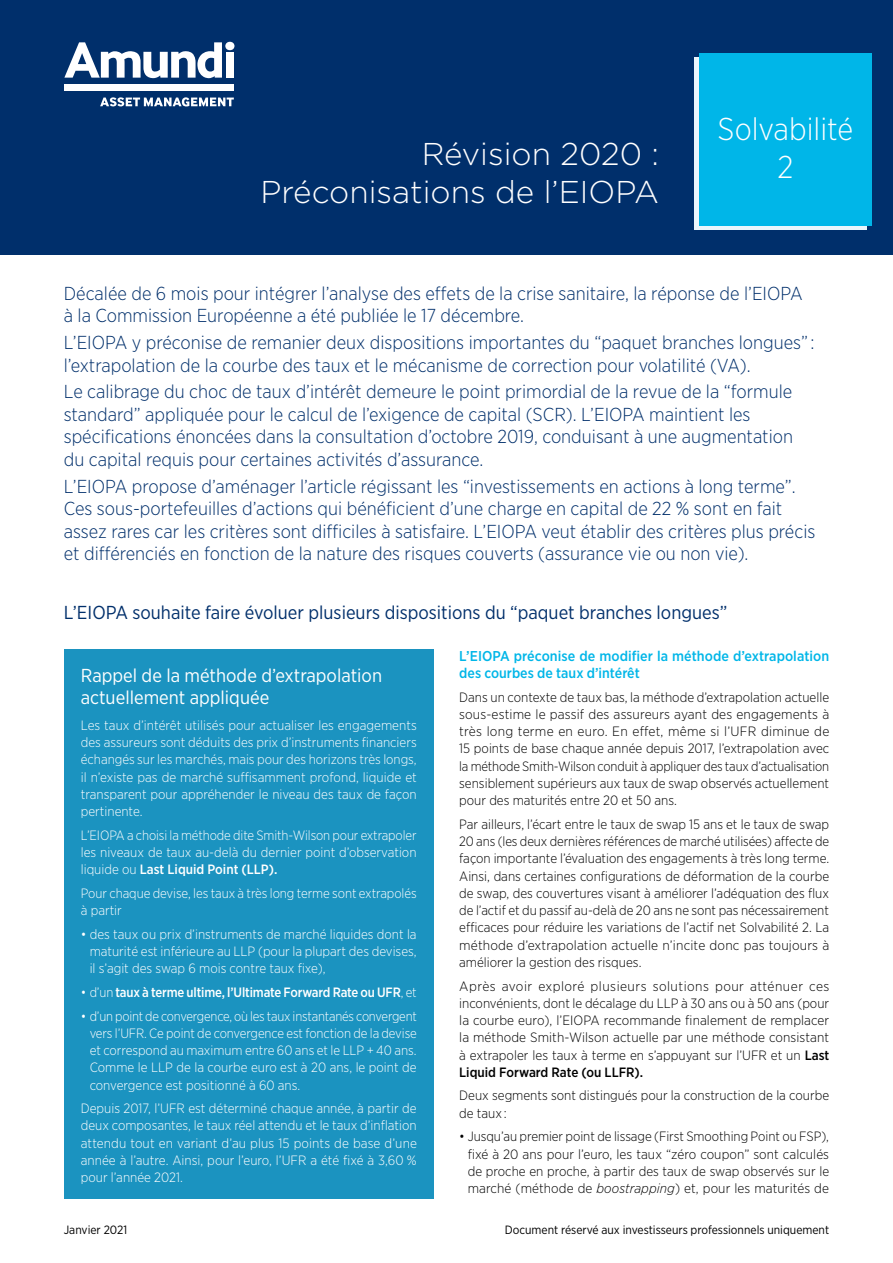
<style>
.page{position:relative;width:893px;height:1263px;background:#fff}
.page>*{position:absolute;margin:0;border:0;box-sizing:border-box;transform-origin:0 0}
.t1{font:300 31.5px/37.8px "Gotham";color:#fff;text-align:right}
.t2{font:300 31.5px/37.8px "Gotham Narrow";color:#fff;text-align:center}
.t3{font:300 18.75px/22.5px "Gotham Narrow";color:#002f6b}
.t4{font:18.75px "Gotham Narrow";color:#002f6b}
.t5{font:18.75px/22.5px "Gotham Narrow";color:#fff}
.t6{font:500 14.25px/17.1px "Gotham Narrow";letter-spacing:.005em;color:#00b6e8}
.t7{font:300 13.5px/17.2px "Gotham Narrow";color:#000;text-align:justify}
.t8{font:300 13.5px/17.2px "Gotham Narrow";color:#fff;text-align:justify}
.t9{font:500 13.5px "Gotham Narrow";letter-spacing:-.01em;color:#fff}
.t10{font:12px "Gotham Narrow";color:#000}
.s1{font-weight:500}
.s2{font-weight:300}
.s3{font-style:italic}
</style>
<div class="page">
<div style="left:0;top:0;width:893px;height:255px;background:#002f6b"></div>
<svg style="left:64px;top:42px;width:158px;height:36px"></svg>
<div style="left:225px;top:42px;width:9px;height:8px;background:#fff;border-radius:50%"></div>
<div style="left:226px;top:52px;width:8px;height:26px;background:#fff"></div>
<div style="left:65px;top:84px;width:169px;height:7px;background:#fff"></div>
<svg style="left:100px;top:97px;width:134px;height:10px"></svg>
<div style="left:694px;top:57px;width:173px;height:173px;background:#ebf6fc"></div>
<div style="left:699px;top:53px;width:173px;height:173px;background:#00b6e8"></div>
<div style="left:64px;top:650px;width:370px;height:549px;background:#1b93c0"></div>
<h1 class="t1" style="left:260px;top:134px;width:400px">Révision 2020 :<br>Préconisations de l’EIOPA</h1>
<h1 class="t2" style="left:718px;top:109px;width:137px">Solvabilité<br>2</h1>
<h2 class="t3" style="left:64px;top:282px;width:740px">Décalée de 6 mois pour intégrer l’analyse des effets de la crise sanitaire, la réponse de l’EIOPA à la Commission Européenne a été publiée le 17 décembre.</h2>
<h2 class="t3" style="left:64px;top:331px;width:752px">L’EIOPA y préconise de remanier deux dispositions importantes du “paquet branches longues” : l’extrapolation de la courbe des taux et le mécanisme de correction pour volatilité (VA).</h2>
<p class="t3" style="left:64px;top:380px;width:731px">Le calibrage du choc de taux d’intérêt demeure le point primordial de la revue de la “formule standard” appliquée pour le calcul de l’exigence de capital (SCR). L’EIOPA maintient les spécifications énoncées dans la consultation d’octobre 2019, conduisant à une augmentation du capital requis pour certaines activités d’assurance.</p>
<p class="t3" style="left:64px;top:474px;width:753px">L’EIOPA propose d’aménager l’article régissant les “investissements en actions à long terme”.<br>Ces sous-portefeuilles d’actions qui bénéficient d’une charge en capital de 22 % sont en fait assez rares car les critères sont difficiles à satisfaire. L’EIOPA veut établir des critères plus précis et différenciés en fonction de la nature des risques couverts (assurance vie ou non vie).</p>
<h2 class="t4" style="left:64px;top:600px;width:665px">L’EIOPA souhaite faire évoluer plusieurs dispositions du “paquet branches longues”</h2>
<h2 class="t5" style="left:81px;top:663px;width:303px">Rappel de la méthode d’extrapolation actuellement appliquée</h2>
<p class="t8" style="left:81px;top:716px;width:338px">Les taux d’intérêt utilisés pour actualiser les engagements des assureurs sont déduits des prix d’instruments financiers échangés sur les marchés, mais pour des horizons très longs, il n’existe pas de marché suffisamment profond, liquide et transparent pour appréhender le niveau des taux de façon pertinente.</p>
<p class="t8" style="left:81px;top:826px;width:337px">L’EIOPA a choisi la méthode dite Smith-Wilson pour extrapoler les niveaux de taux au-delà du dernier point d’observation liquide ou <span class="s1">Last Liquid Point (LLP).</span></p>
<p class="t8" style="left:81px;top:884px;width:337px">Pour chaque devise, les taux à très long terme sont extrapolés à partir</p>
<p class="t8" style="left:90px;top:925px;width:328px;text-indent:-9px">• des taux ou prix d’instruments de marché liquides dont la maturité est inférieure au LLP (pour la plupart des devises, il s’agit des swap 6 mois contre taux fixe),</p>
<p class="t9" style="left:81px;top:983px;width:337px"><span class="s2">• d’un</span> taux à terme ultime, l’Ultimate Forward Rate ou UFR<span class="s2">, et</span></p>
<p class="t8" style="left:90px;top:1007px;width:329px;text-indent:-9px">• d’un point de convergence, où les taux instantanés convergent vers l’UFR. Ce point de convergence est fonction de la devise et correspond au maximum entre 60 ans et le LLP + 40 ans.<br>Comme le LLP de la courbe euro est à 20 ans, le point de convergence est positionné à 60 ans.</p>
<p class="t8" style="left:81px;top:1099px;width:338px">Depuis 2017, l’UFR est déterminé chaque année, à partir de deux composantes, le taux réel attendu et le taux d’inflation attendu tout en variant d’au plus 15 points de base d’une année à l’autre. Ainsi, pour l’euro, l’UFR a été fixé à 3,60 % pour l’année 2021.</p>
<p class="t10" style="left:64px;top:1223px;width:65px">Janvier 2021</p>
<p class="t6" style="left:459px;top:647px;width:372px">L’EIOPA préconise de modifier la méthode d’extrapolation des courbes de taux d’intérêt</p>
<p class="t7" style="left:459px;top:688px;width:372px">Dans un contexte de taux bas, la méthode d’extrapolation actuelle sous-estime le passif des assureurs ayant des engagements à très long terme en euro. En effet, même si l’UFR diminue de 15 points de base chaque année depuis 2017, l’extrapolation avec la méthode Smith-Wilson conduit à appliquer des taux d’actualisation sensiblement supérieurs aux taux de swap observés actuellement pour des maturités entre 20 et 50 ans.</p>
<p class="t7" style="left:459px;top:815px;width:372px">Par ailleurs, l’écart entre le taux de swap 15 ans et le taux de swap 20 ans (les deux dernières références de marché utilisées) affecte de façon importante l’évaluation des engagements à très long terme.<br>Ainsi, dans certaines configurations de déformation de la courbe de swap, des couvertures visant à améliorer l’adéquation des flux de l’actif et du passif au-delà de 20 ans ne sont pas nécessairement efficaces pour réduire les variations de l’actif net Solvabilité 2. La méthode d’extrapolation actuelle n’incite donc pas toujours à améliorer la gestion des risques.</p>
<p class="t7" style="left:459px;top:977px;width:372px">Après avoir exploré plusieurs solutions pour atténuer ces inconvénients, dont le décalage du LLP à 30 ans ou à 50 ans (pour la courbe euro), l’EIOPA recommande finalement de remplacer la méthode Smith-Wilson actuelle par une méthode consistant à extrapoler les taux à terme en s’appuyant sur l’UFR et un <span class="s1">Last Liquid Forward Rate (ou LLFR).</span></p>
<p class="t7" style="left:459px;top:1087px;width:371px">Deux segments sont distingués pour la construction de la courbe de taux :</p>
<p class="t7" style="left:468px;top:1127px;width:363px;text-indent:-9px">• Jusqu’au premier point de lissage (First Smoothing Point ou FSP), fixé à 20 ans pour l’euro, les taux “zéro coupon” sont calculés de proche en proche, à partir des taux de swap observés sur le marché (méthode de <span class="s3">boostrapping</span>) et, pour les maturités de</p>
<p class="t10" style="left:505px;top:1223px;width:326px">Document réservé aux investisseurs professionnels uniquement</p>
</div>
